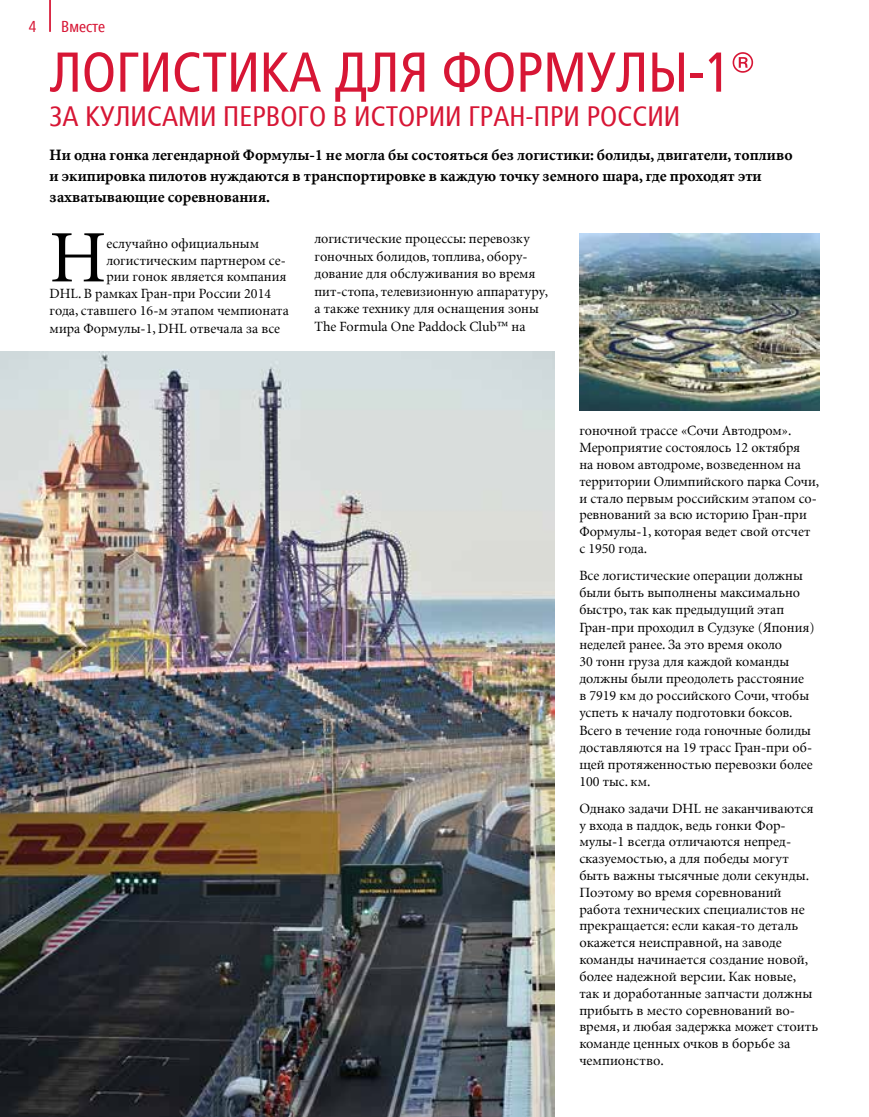
<style>
.page{position:relative;width:869px;height:1117px;background:#fff}
.page>*{position:absolute;margin:0;border:0;box-sizing:border-box;transform-origin:0 0}
.t1{font:73.85px "Minion CYR";color:#000}
.t2{font:condensed 56px "Frutiger LTCYR";color:#d71635}
.t3{font:condensed 28px "Frutiger LTCYR";color:#d71635}
.t4{font:700 15.75px/21px "Minion CYR";color:#000}
.t5{font:condensed 15.75px "Frutiger LTCYR";color:#d71635}
.t6{font:14px/16.8px "Minion CYR";color:#000}
</style>
<div class="page">
<hr style="left:49px;top:0;width:2px;height:32px;background:#d71635">
<img style="left:579px;top:233px;width:240px;height:177px">
<img style="left:0;top:351px;width:554px;height:765px">
<p class="t5" style="left:29px;top:18px;width:9px">4</p>
<p class="t5" style="left:61px;top:18px;width:46px">Вместе</p>
<h2 class="t2" style="left:50px;top:43px;width:705px">ЛОГИСТИКА ДЛЯ ФОРМУЛЫ-1®</h2>
<h3 class="t3" style="left:50px;top:102px;width:632px">ЗА КУЛИСАМИ ПЕРВОГО В ИСТОРИИ ГРАН-ПРИ РОССИИ</h3>
<p class="t4" style="left:50px;top:144px;width:744px">Ни одна гонка легендарной Формулы-1 не могла бы состояться без логистики: болиды, двигатели, топливо и экипировка пилотов нуждаются в транспортировке в каждую точку земного шара, где проходят эти захватывающие соревнования.</p>
<h1 class="t1" style="left:50px;top:213px;width:58px">Н</h1>
<p class="t6" style="left:106px;top:235px;width:154px">еслучайно официальным</p>
<p class="t6" style="left:106px;top:251px;width:181px">логистическим партнером се-</p>
<p class="t6" style="left:106px;top:268px;width:181px">рии гонок является компания</p>
<p class="t6" style="left:50px;top:285px;width:223px">DHL. В рамках Гран-при России 2014</p>
<p class="t6" style="left:50px;top:302px;width:240px">года, ставшего 16-м этапом чемпионата</p>
<p class="t6" style="left:50px;top:319px;width:232px">мира Формулы-1, DHL отвечала за все</p>
<p class="t6" style="left:314px;top:230px;width:235px;line-height:17.5px">логистические процессы: перевозку гоночных болидов, топлива, обору&shy;дование для обслуживания во время пит-стопа, телевизионную аппаратуру, а также технику для оснащения зоны The Formula One Paddock Club™ на</p>
<p class="t6" style="left:579px;top:422px;width:241px">гоночной трассе «Сочи Автодром».<br>Мероприятие состоялось 12 октября<br>на новом автодроме, возведенном на территории Олимпийского парка Сочи, и стало первым российским этапом со&shy;ревнований за всю историю Гран-при Формулы-1, которая ведет свой отсчет с 1950 года.</p>
<p class="t6" style="left:579px;top:566px;width:237px">Все логистические операции должны были быть выполнены максимально быстро, так как предыдущий этап Гран-при проходил в Судзуке (Япония) неделей ранее. За это время около<br>30 тонн груза для каждой команды должны были преодолеть расстояние<br>в 7919 км до российского Сочи, чтобы успеть к началу подготовки боксов.<br>Всего в течение года гоночные болиды доставляются на 19 трасс Гран-при об&shy;щей протяженностью перевозки более 100 тыс. км.</p>
<p class="t6" style="left:579px;top:799px;width:240px">Однако задачи DHL не заканчиваются у входа в паддок, ведь гонки Фор&shy;мулы-1 всегда отличаются непред&shy;сказуемостью, а для победы могут быть важны тысячные доли секунды.<br>Поэтому во время соревнований работа технических специалистов не прекращается: если какая-то деталь окажется неисправной, на заводе команды начинается создание новой, более надежной версии. Как новые, так и доработанные запчасти должны прибыть в место соревнований во&shy;время, и любая задержка может стоить команде ценных очков в борьбе за чемпионство.</p>
</div>
